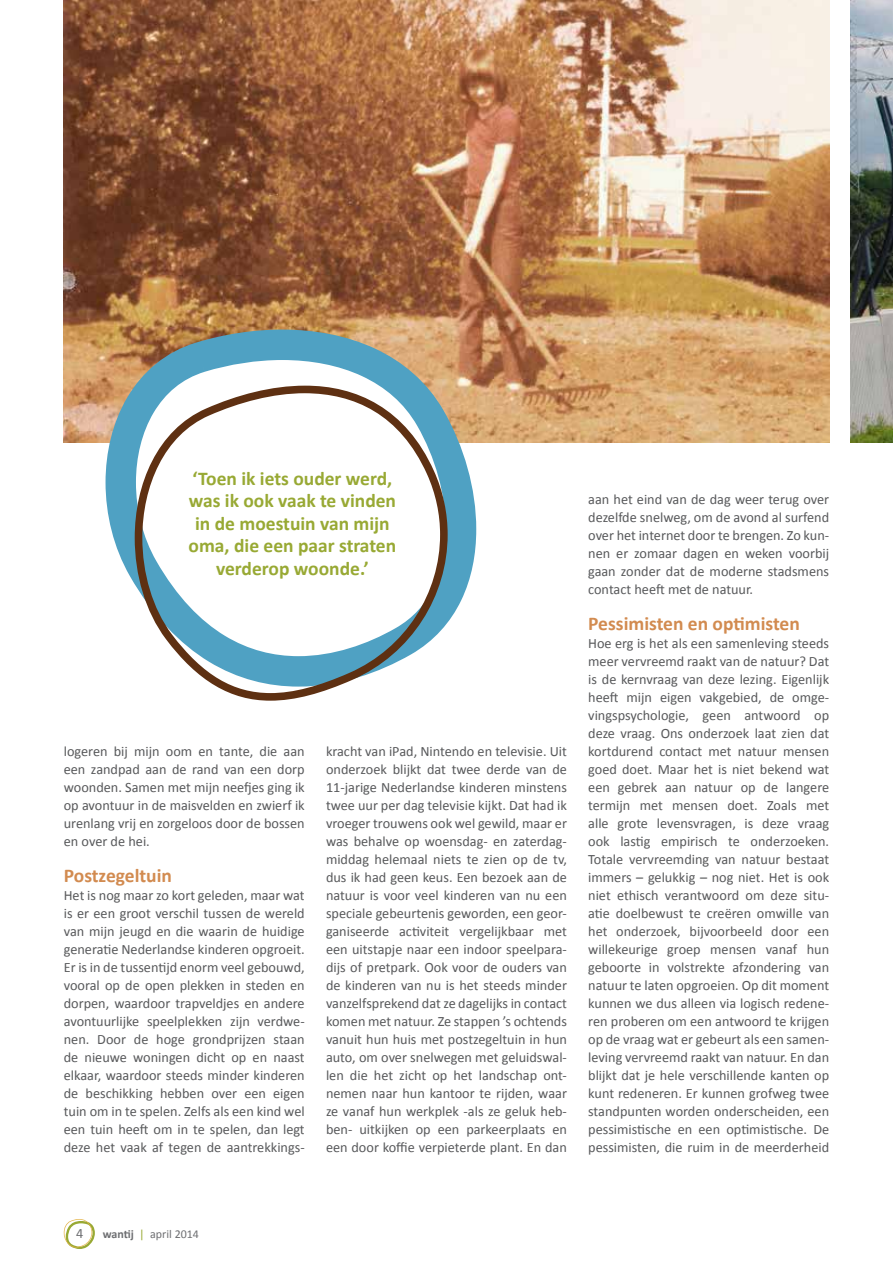
<style>
.page{position:relative;width:893px;height:1263px;background:#fff}
.page>*{position:absolute;margin:0;border:0;box-sizing:border-box;transform-origin:0 0}
.t1{font:700 19.5px/22.5px "Calibri";color:#98a934;text-align:center}
.t2{font:700 19.5px "Calibri";color:#d28b50}
.t3{font:14.25px/18px "Calibri";color:#58595b;text-align:justify}
.t4{font:14.25px "Calibri";color:#6d6e71}
.t5{font:12px "Calibri";color:#6d6e71}
.s1{font-weight:700}
.s2{color:#98a934}
</style>
<div class="page">
<svg style="left:64px;top:1219px;width:31px;height:30px"></svg>
<img style="left:64px;top:0;width:765px;height:442px">
<img style="left:850px;top:0;width:43px;height:442px">
<svg style="left:106px;top:330px;width:370px;height:292px"></svg>
<svg style="left:135px;top:385px;width:313px;height:316px"></svg>
<h1 class="t1" style="left:189px;top:466px;width:209px">‘Toen ik iets ouder werd, was ik ook vaak te vinden in de moestuin van mijn oma, die een paar straten verderop woonde.’</h1>
<p class="t3" style="left:64px;top:742px;width:242px">logeren bij mijn oom en tante, die aan een zandpad aan de rand van een dorp woonden. Samen met mijn neefjes ging ik op avontuur in de maisvelden en zwierf ik urenlang vrij en zorgeloos door de bossen en over de hei.</p>
<h1 class="t2" style="left:64px;top:863px;width:110px">Postzegeltuin</h1>
<p class="t3" style="left:64px;top:886px;width:242px">Het is nog maar zo kort geleden, maar wat is er een groot verschil tussen de wereld van mijn jeugd en die waarin de huidige generatie Nederlandse kinderen opgroeit.<br>Er is in de tussentijd enorm veel gebouwd, vooral op de open plekken in steden en dorpen, waardoor trapveldjes en andere avontuurlijke speelplekken zijn verdwe&shy;nen. Door de hoge grondprijzen staan de nieuwe woningen dicht op en naast elkaar, waardoor steeds minder kinderen de beschikking hebben over een eigen tuin om in te spelen. Zelfs als een kind wel een tuin heeft om in te spelen, dan legt deze het vaak af tegen de aantrekkings-</p>
<p class="t3" style="left:326px;top:742px;width:242px">kracht van iPad, Nintendo en televisie. Uit onderzoek blijkt dat twee derde van de 11-jarige Nederlandse kinderen minstens twee uur per dag televisie kijkt. Dat had ik vroeger trouwens ook wel gewild, maar er was behalve op woensdag- en zaterdag&shy;middag helemaal niets te zien op de tv, dus ik had geen keus. Een bezoek aan de natuur is voor veel kinderen van nu een speciale gebeurtenis geworden, een geor&shy;ganiseerde activiteit vergelijkbaar met een uitstapje naar een indoor speelpara&shy;dijs of pretpark. Ook voor de ouders van de kinderen van nu is het steeds minder vanzelfsprekend dat ze dagelijks in contact komen met natuur. Ze stappen ’s ochtends vanuit hun huis met postzegeltuin in hun auto, om over snelwegen met geluidswal&shy;len die het zicht op het landschap ont&shy;nemen naar hun kantoor te rijden, waar ze vanaf hun werkplek -als ze geluk heb&shy;ben- uitkijken op een parkeerplaats en een door koffie verpieterde plant. En dan</p>
<p class="t3" style="left:588px;top:490px;width:242px">aan het eind van de dag weer terug over dezelfde snelweg, om de avond al surfend over het internet door te brengen. Zo kun&shy;nen er zomaar dagen en weken voorbij gaan zonder dat de moderne stadsmens contact heeft met de natuur.</p>
<h1 class="t2" style="left:588px;top:611px;width:213px">Pessimisten en optimisten</h1>
<p class="t3" style="left:588px;top:634px;width:242px">Hoe erg is het als een samenleving steeds meer vervreemd raakt van de natuur? Dat is de kernvraag van deze lezing. Eigenlijk heeft mijn eigen vakgebied, de omge&shy;vingspsychologie, geen antwoord op deze vraag. Ons onderzoek laat zien dat kortdurend contact met natuur mensen goed doet. Maar het is niet bekend wat een gebrek aan natuur op de langere termijn met mensen doet. Zoals met alle grote levensvragen, is deze vraag ook lastig empirisch te onderzoeken.<br>Totale vervreemding van natuur bestaat immers – gelukkig – nog niet. Het is ook niet ethisch verantwoord om deze situ&shy;atie doelbewust te creëren omwille van het onderzoek, bijvoorbeeld door een willekeurige groep mensen vanaf hun geboorte in volstrekte afzondering van natuur te laten opgroeien. Op dit moment kunnen we dus alleen via logisch redene&shy;ren proberen om een antwoord te krijgen op de vraag wat er gebeurt als een samen&shy;leving vervreemd raakt van natuur. En dan blijkt dat je hele verschillende kanten op kunt redeneren. Er kunnen grofweg twee standpunten worden onderscheiden, een pessimistische en een optimistische. De pessimisten, die ruim in de meerderheid</p>
<p class="t4" style="left:76px;top:1224px;width:9px">4</p>
<p class="t5" style="left:103px;top:1226px;width:98px"><span class="s1">wantij</span> <span class="s2">|</span> april 2014</p>
</div>
